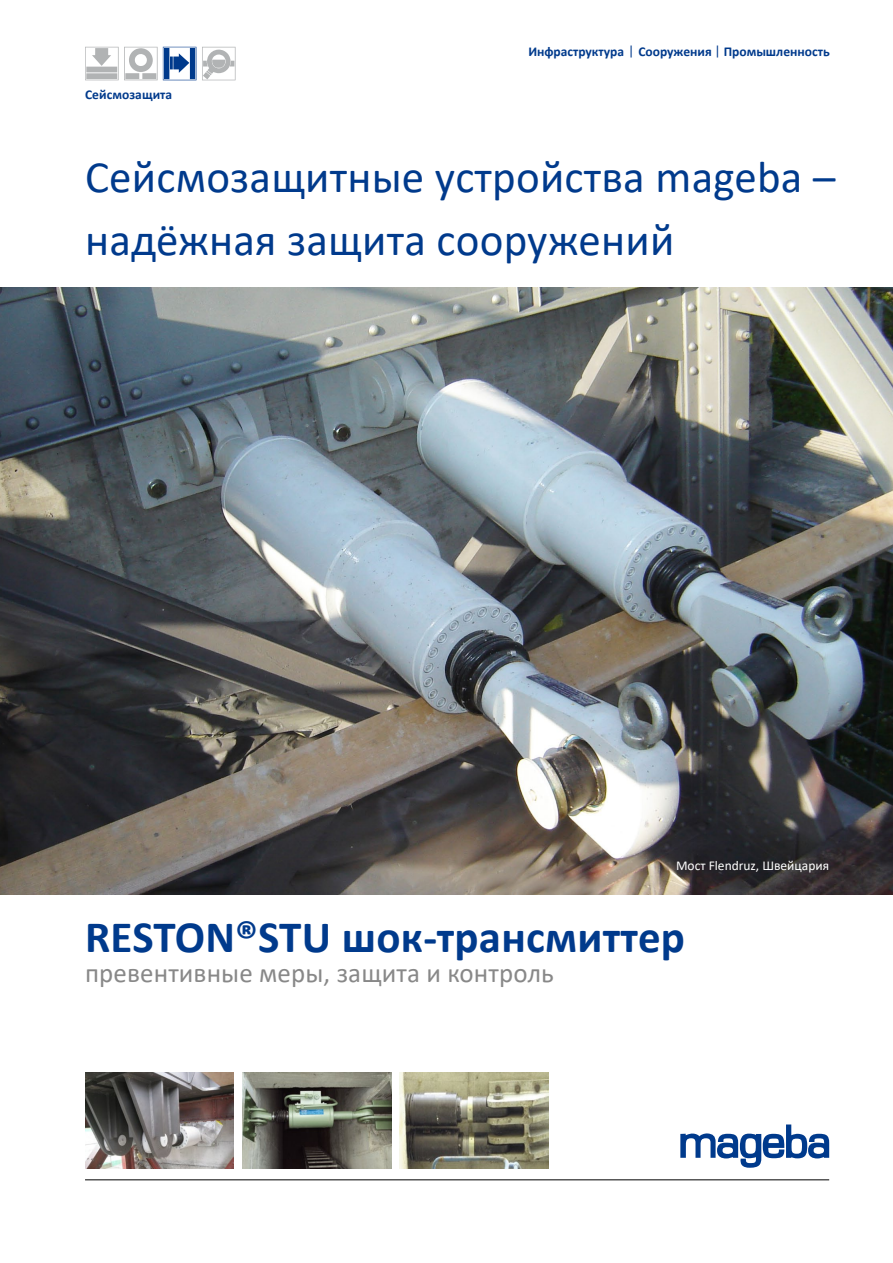
<style>
.page{position:relative;width:893px;height:1263px;background:#fff}
.page>*{position:absolute;margin:0;border:0;box-sizing:border-box;transform-origin:0 0}
.t1{font:45px/63px "Calibri";letter-spacing:.005em;color:#003a8c}
.t2{font:700 45px "Calibri";letter-spacing:.005em;color:#003a8c}
.t3{font:27px "Calibri";letter-spacing:.005em;color:#888}
.t4{font:700 13.5px "Calibri";color:#003a8c}
.t5{font:13.5px "Calibri";color:#fff}
.s1{font-weight:400}
</style>
<div class="page">
<hr style="left:85px;top:1179px;width:744px;height:1px;background:#000">
<svg style="left:85px;top:47px;width:111px;height:34px"></svg>
<svg style="left:202px;top:47px;width:34px;height:33px"></svg>
<svg style="left:203px;top:72px;width:7px;height:7px"></svg>
<img style="left:0;top:287px;width:893px;height:608px">
<img style="left:85px;top:1073px;width:149px;height:95px">
<img style="left:400px;top:1073px;width:149px;height:95px">
<img style="left:242px;top:1073px;width:149px;height:95px">
<svg style="left:680px;top:1124px;width:149px;height:44px"></svg>
<p class="t4" style="left:85px;top:85px;width:89px">Сейсмозащита</p>
<p class="t4" style="left:528px;top:42px;width:303px">Инфраструктура <span class="s1">|</span> Сооружения <span class="s1">|</span> Промышленность</p>
<p class="t1" style="left:85px;top:145px;width:752px">Сейсмозащитные устройства mageba – надёжная защита сооружений</p>
<p class="t5" style="left:676px;top:856px;width:155px">Мост Flendruz, Швейцария</p>
<p class="t2" style="left:85px;top:905px;width:601px">RESTON®STU шок-трансмиттер</p>
<p class="t3" style="left:85px;top:954px;width:470px">превентивные меры, защита и контроль</p>
</div>
